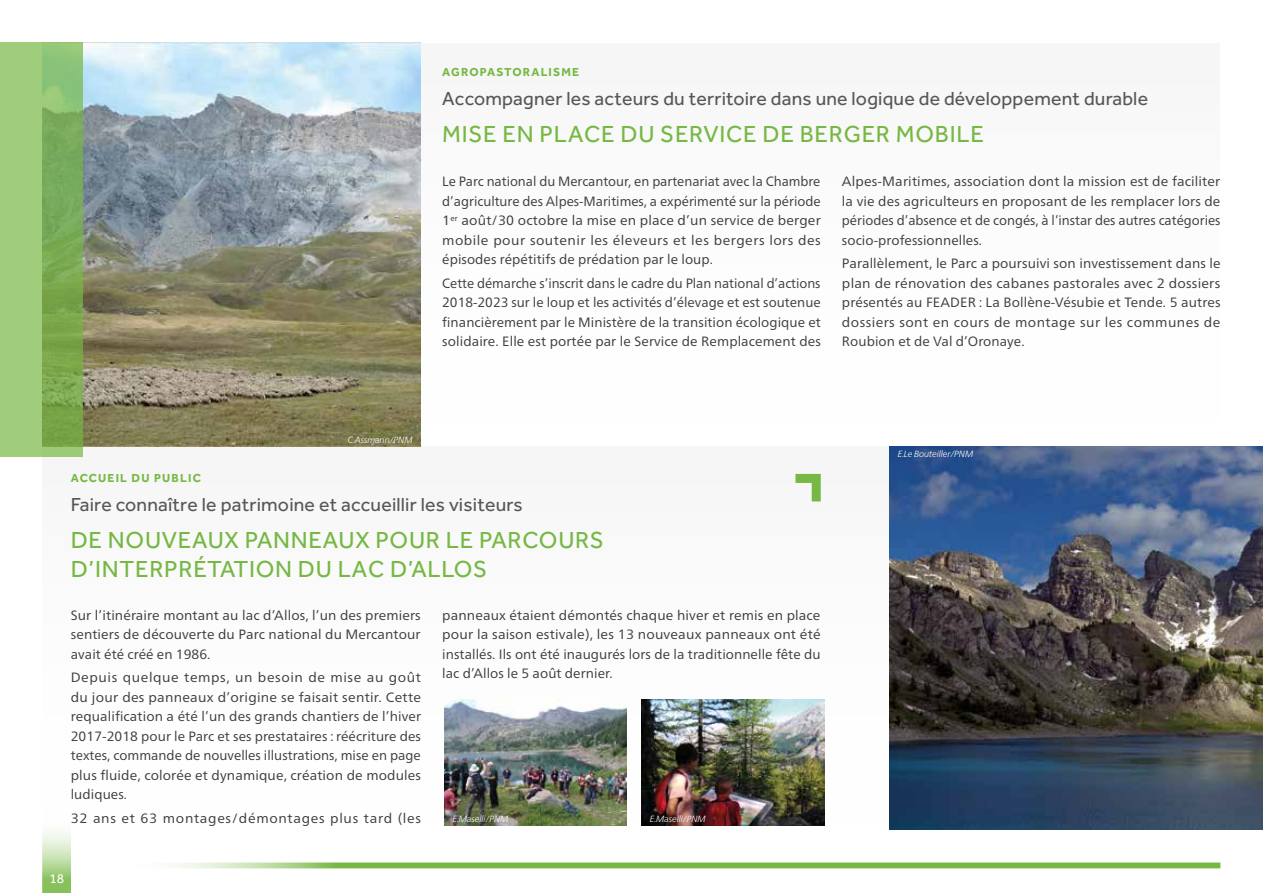
<style>
.page{position:relative;width:1263px;height:893px;background:#fff}
.page>*{position:absolute;margin:0;border:0;box-sizing:border-box;transform-origin:0 0}
.t1{font:24px/28.5px "Effra";letter-spacing:.03em;color:#76b843}
.t2{font:19.5px "Effra";letter-spacing:.01em;color:#575756}
.t3{font:13.5px/19.5px "Frutiger Neue LTW1 G";letter-spacing:.005em;color:#3c3c3b;text-align:justify}
.t4{font:13.5px "Frutiger Neue LTW1 G";letter-spacing:.045em;color:#3c3c3b}
.t5{font:13.5px "Effra";color:#fff}
.t6{font:700 12px "Effra";letter-spacing:.1em;color:#76b843}
.t7{font:italic 300 9px "Frutiger Neue LTW1 G";letter-spacing:-.02em;color:#fff}
</style>
<div class="page">
<svg style="left:173px;top:862px;width:1047px;height:6px;background:#8dc463"></svg>
<svg style="left:43px;top:846px;width:28px;height:47px"></svg>
<div style="left:43px;top:43px;width:1177px;height:403px;background:#f6f6f6"></div>
<div style="left:43px;top:446px;width:1177px;height:400px;background:#f6f6f6"></div>
<img style="left:83px;top:43px;width:338px;height:403px">
<svg style="left:0;top:43px;width:83px;height:414px;background:#8ebd6a"></svg>
<img style="left:444px;top:700px;width:183px;height:126px">
<img style="left:642px;top:700px;width:182px;height:126px">
<svg style="left:795px;top:473px;width:26px;height:29px"></svg>
<img style="left:889px;top:446px;width:374px;height:383px">
<p class="t6" style="left:442px;top:65px;width:138px">AGROPASTORALISME</p>
<h2 class="t2" style="left:442px;top:87px;width:707px">Accompagner les acteurs du territoire dans une logique de développement durable</h2>
<h1 class="t1" style="left:442px;top:120px;width:543px">MISE EN PLACE DU SERVICE DE BERGER MOBILE</h1>
<p class="t3" style="left:442px;top:172px;width:380px">Le Parc national du Mercantour, en partenariat avec la Chambre d’agriculture des Alpes-Maritimes, a expérimenté sur la période 1<sup>er</sup> août/30 octobre la mise en place d’un service de berger mobile pour soutenir les éleveurs et les bergers lors des épisodes répétitifs de prédation par le loup.</p>
<p class="t3" style="left:442px;top:273px;width:380px">Cette démarche s’inscrit dans le cadre du Plan national d’actions 2018-2023 sur le loup et les activités d’élevage et est soutenue financièrement par le Ministère de la transition écologique et solidaire. Elle est portée par le Service de Remplacement des</p>
<p class="t3" style="left:842px;top:172px;width:380px">Alpes-Maritimes, association dont la mission est de faciliter la vie des agriculteurs en proposant de les remplacer lors de périodes d’absence et de congés, à l’instar des autres catégories socio-professionnelles.</p>
<p class="t3" style="left:842px;top:254px;width:380px">Parallèlement, le Parc a poursuivi son investissement dans le plan de rénovation des cabanes pastorales avec 2 dossiers présentés au FEADER : La Bollène-Vésubie et Tende. 5 autres dossiers sont en cours de montage sur les communes de Roubion et de Val d’Oronaye.</p>
<p class="t7" style="left:348px;top:434px;width:66px">C.Assmann/PNM</p>
<p class="t6" style="left:71px;top:471px;width:132px">ACCUEIL DU PUBLIC</p>
<h2 class="t2" style="left:71px;top:493px;width:453px">Faire connaître le patrimoine et accueillir les visiteurs</h2>
<h1 class="t1" style="left:71px;top:526px;width:534px">DE NOUVEAUX PANNEAUX POUR LE PARCOURS<br>D’INTERPRÉTATION DU LAC D’ALLOS</h1>
<p class="t3" style="left:71px;top:605px;width:351px">Sur l’itinéraire montant au lac d’Allos, l’un des premiers sentiers de découverte du Parc national du Mercantour avait été créé en 1986.</p>
<p class="t3" style="left:71px;top:668px;width:352px">Depuis quelque temps, un besoin de mise au goût du jour des panneaux d’origine se faisait sentir. Cette requalification a été l’un des grands chantiers de l’hiver 2017-2018 pour le Parc et ses prestataires : réécriture des textes, commande de nouvelles illustrations, mise en page plus fluide, colorée et dynamique, création de modules ludiques.</p>
<p class="t4" style="left:71px;top:810px;width:352px">32 ans et 63 montages/démontages plus tard (les</p>
<p class="t5" style="left:49px;top:871px;width:16px">18</p>
<p class="t3" style="left:442px;top:605px;width:380px">panneaux étaient démontés chaque hiver et remis en place pour la saison estivale), les 13 nouveaux panneaux ont été installés. Ils ont été inaugurés lors de la traditionnelle fête du lac d’Allos le 5 août dernier.</p>
<p class="t7" style="left:452px;top:813px;width:57px">E.Maselli/PNM</p>
<p class="t7" style="left:650px;top:813px;width:57px">E.Maselli/PNM</p>
<p class="t7" style="left:898px;top:449px;width:77px">E.Le Bouteiller/PNM</p>
</div>
